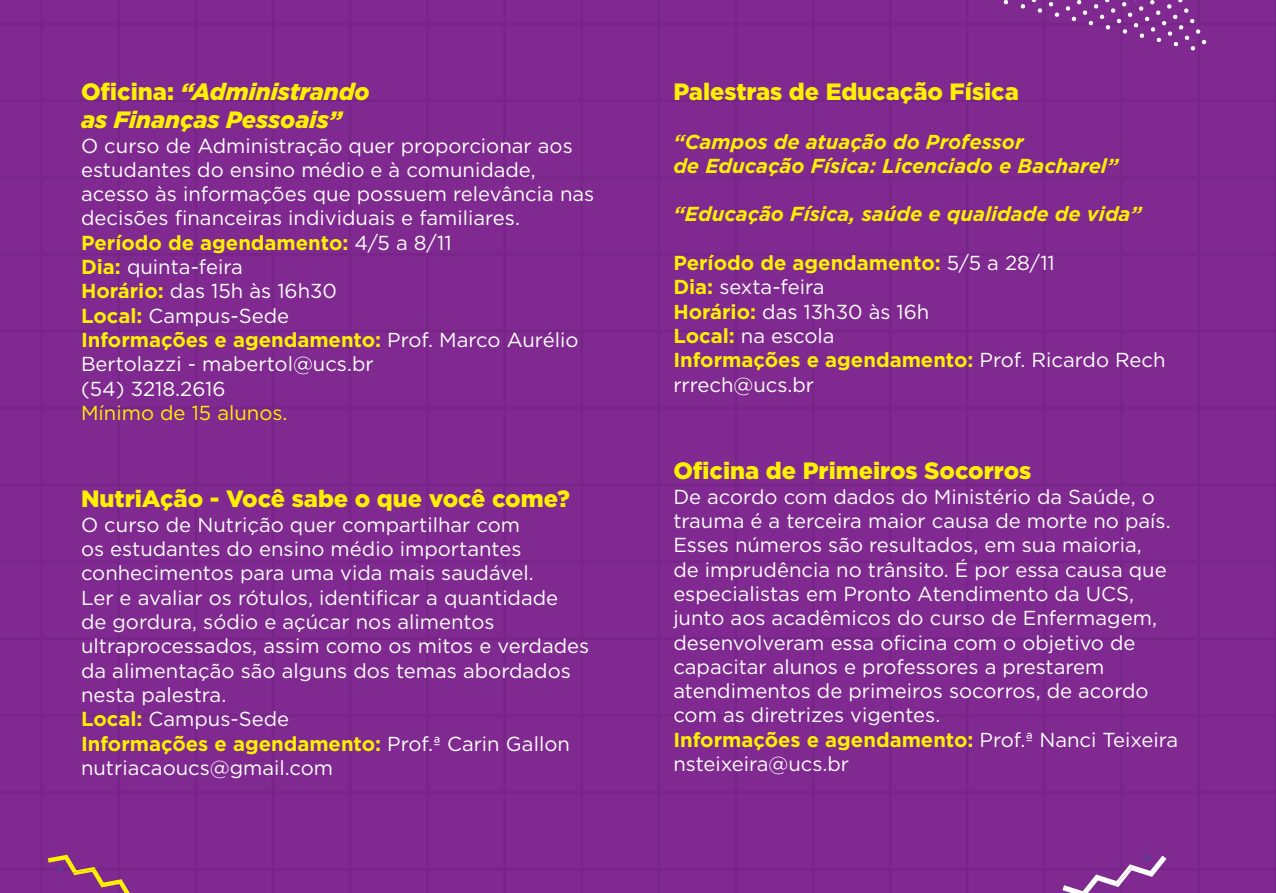
<style>
.page{position:relative;width:1276px;height:893px;background:#802990}
.page>*{position:absolute;margin:0;border:0;box-sizing:border-box;transform-origin:0 0}
.t1{font:900 23.62px "Gotham";color:#fff101}
.t2{font:italic 900 23.62px/28.3px "Gotham";color:#fff101}
.t3{font:20.25px/24.3px "Gotham";color:#fff}
.t4{font:italic 700 20.25px/24.3px "Gotham";color:#fff101}
.t5{font:20.25px "Gotham";color:#fff101}
.s1{font-style:normal}
.s2{font-weight:700;color:#fff101}
</style>
<div class="page">
<hr style="left:0;top:0;width:1275px;height:1px;background:#613896">
<hr style="left:0;top:22px;width:1275px;height:3px;background:#613896">
<hr style="left:0;top:99px;width:1275px;height:3px;background:#613896">
<hr style="left:0;top:176px;width:1275px;height:3px;background:#613896">
<hr style="left:0;top:253px;width:1275px;height:3px;background:#613896">
<hr style="left:0;top:330px;width:1275px;height:3px;background:#613896">
<hr style="left:0;top:484px;width:1275px;height:2px;background:#613896">
<hr style="left:0;top:407px;width:1275px;height:2px;background:#613896">
<hr style="left:0;top:560px;width:1275px;height:3px;background:#613896">
<hr style="left:0;top:637px;width:1275px;height:3px;background:#613896">
<hr style="left:0;top:714px;width:1275px;height:3px;background:#613896">
<hr style="left:0;top:791px;width:1275px;height:3px;background:#613896">
<hr style="left:0;top:868px;width:1275px;height:2px;background:#613896">
<hr style="left:0;top:892px;width:1275px;height:1px;background:#613896">
<hr style="left:1197px;top:0;width:3px;height:893px;background:#613896">
<hr style="left:1274px;top:0;width:2px;height:893px;background:#613896">
<hr style="left:0;top:0;width:1px;height:893px;background:#613896">
<hr style="left:1120px;top:0;width:3px;height:893px;background:#613896">
<hr style="left:1043px;top:0;width:3px;height:893px;background:#613896">
<hr style="left:966px;top:0;width:2px;height:893px;background:#613896">
<hr style="left:889px;top:0;width:2px;height:893px;background:#613896">
<hr style="left:811px;top:0;width:3px;height:893px;background:#613896">
<hr style="left:734px;top:0;width:3px;height:893px;background:#613896">
<hr style="left:580px;top:0;width:3px;height:893px;background:#613896">
<hr style="left:657px;top:0;width:3px;height:893px;background:#613896">
<hr style="left:503px;top:0;width:3px;height:893px;background:#613896">
<hr style="left:426px;top:0;width:3px;height:893px;background:#613896">
<hr style="left:349px;top:0;width:2px;height:893px;background:#613896">
<hr style="left:272px;top:0;width:2px;height:893px;background:#613896">
<hr style="left:194px;top:0;width:3px;height:893px;background:#613896">
<hr style="left:117px;top:0;width:3px;height:893px;background:#613896">
<hr style="left:40px;top:0;width:3px;height:893px;background:#613896">
<svg style="left:1062px;top:854px;width:104px;height:39px"></svg>
<svg style="left:48px;top:855px;width:82px;height:38px"></svg>
<svg style="left:1003px;top:0;width:5px;height:5px"></svg>
<svg style="left:1020px;top:4px;width:5px;height:5px"></svg>
<svg style="left:1031px;top:0;width:11px;height:13px"></svg>
<svg style="left:1048px;top:0;width:158px;height:51px"></svg>
<p class="t2" style="left:81px;top:77px;width:290px"><span class="s1">Oficina:</span> “Administrando as Finanças Pessoais”</p>
<p class="t3" style="left:81px;top:133px;width:515px">O curso de Administração quer proporcionar aos estudantes do ensino médio e à comunidade, acesso às informações que possuem relevância nas decisões financeiras individuais e familiares.<br><span class="s2">Período de agendamento:</span> 4/5 a 8/11<br><span class="s2">Dia:</span> quinta-feira<br><span class="s2">Horário:</span> das 15h às 16h30<br><span class="s2">Local:</span> Campus-Sede<br><span class="s2">Informações e agendamento:</span> Prof. Marco Aurélio Bertolazzi - mabertol@ucs.br<br>(54) 3218.2616</p>
<p class="t5" style="left:81px;top:400px;width:208px">Mínimo de 15 alunos.</p>
<p class="t1" style="left:81px;top:483px;width:490px">NutriAção - Você sabe o que você come?</p>
<p class="t3" style="left:81px;top:512px;width:510px">O curso de Nutrição quer compartilhar com<br>os estudantes do ensino médio importantes conhecimentos para uma vida mais saudável.<br>Ler e avaliar os rótulos, identificar a quantidade<br>de gordura, sódio e açúcar nos alimentos ultraprocessados, assim como os mitos e verdades da alimentação são alguns dos temas abordados nesta palestra.<br><span class="s2">Local:</span> Campus-Sede<br><span class="s2">Informações e agendamento:</span> Prof.ª Carin Gallon nutriacaoucs@gmail.com</p>
<p class="t1" style="left:673px;top:75px;width:347px">Palestras de Educação Física</p>
<p class="t4" style="left:673px;top:129px;width:447px">“Campos de atuação do Professor<br>de Educação Física: Licenciado e Bacharel”</p>
<p class="t4" style="left:673px;top:202px;width:470px">“Educação Física, saúde e qualidade de vida”</p>
<p class="t3" style="left:673px;top:250px;width:494px"><span class="s2">Período de agendamento:</span> 5/5 a 28/11<br><span class="s2">Dia:</span> sexta-feira<br><span class="s2">Horário:</span> das 13h30 às 16h<br><span class="s2">Local:</span> na escola<br><span class="s2">Informações e agendamento:</span> Prof. Ricardo Rech rrrech@ucs.br</p>
<p class="t1" style="left:673px;top:455px;width:359px">Oficina de Primeiros Socorros</p>
<p class="t3" style="left:673px;top:484px;width:506px">De acordo com dados do Ministério da Saúde, o trauma é a terceira maior causa de morte no país.<br>Esses números são resultados, em sua maioria,<br>de imprudência no trânsito. É por essa causa que especialistas em Pronto Atendimento da UCS, junto aos acadêmicos do curso de Enfermagem, desenvolveram essa oficina com o objetivo de capacitar alunos e professores a prestarem atendimentos de primeiros socorros, de acordo com as diretrizes vigentes.<br><span class="s2">Informações e agendamento:</span> Prof.ª Nanci Teixeira nsteixeira@ucs.br</p>
</div>
